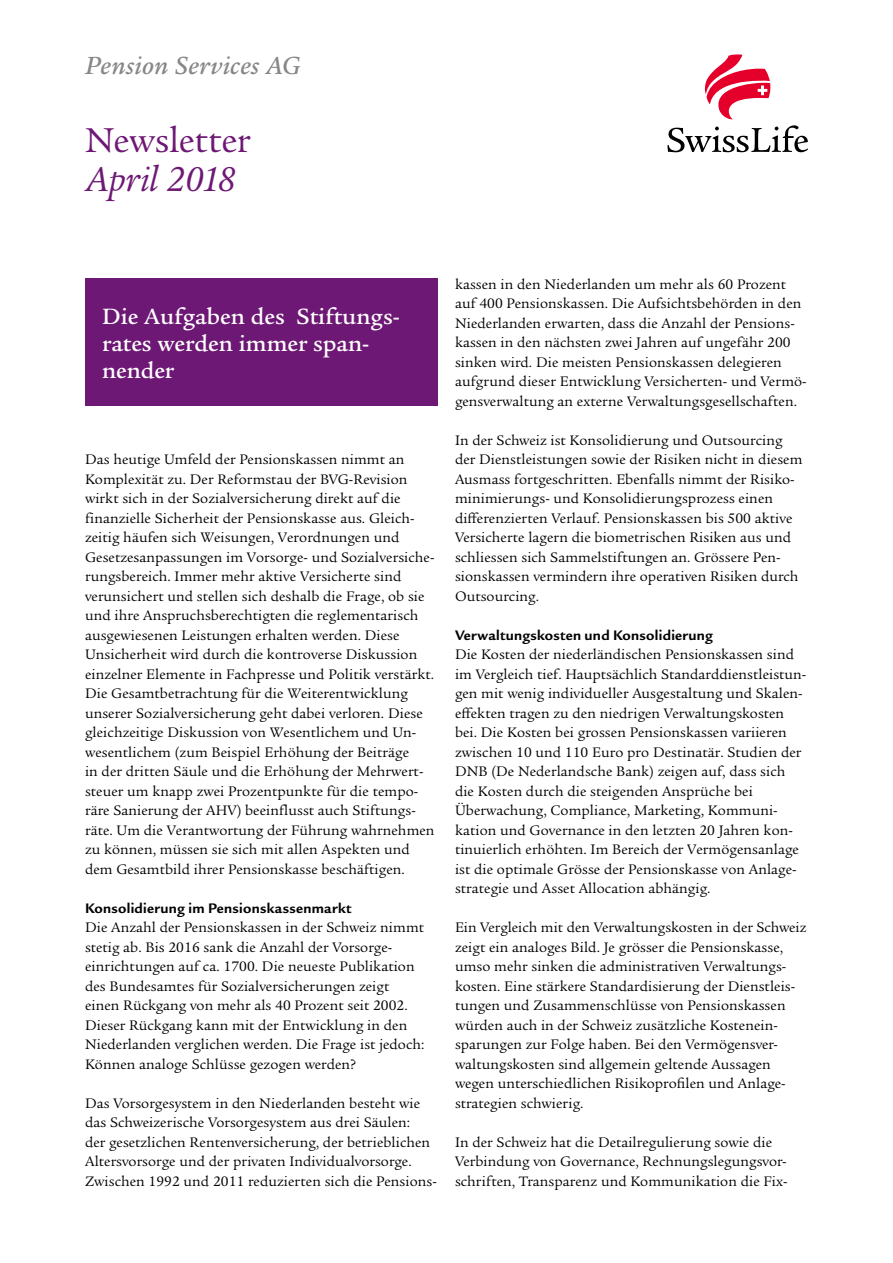
<style>
.page{position:relative;width:893px;height:1263px;background:#fff}
.page>*{position:absolute;margin:0;border:0;box-sizing:border-box;transform-origin:0 0}
.t1{font:37.5px "Legacy Serif ITC Pro";letter-spacing:-.01em;color:#6e1875}
.t2{font:italic 37.5px "Legacy Serif ITC Pro";letter-spacing:-.005em;color:#6e1875}
.t3{font:italic 500 27px "Legacy Serif ITC Pro";letter-spacing:.01em;color:#868786}
.t4{font:500 24px/27px "Legacy Serif ITC Pro";color:#fff}
.t5{font:15px/19.5px "Legacy Serif ITC Pro";letter-spacing:.005em;color:#000}
.t6{font:700 15px "Legacy Sans ITC Pro";letter-spacing:.02em;color:#000}
</style>
<div class="page">
<svg style="left:705px;top:54px;width:65px;height:65px"></svg>
<svg style="left:667px;top:125px;width:141px;height:27px"></svg>
<div style="left:85px;top:279px;width:353px;height:127px;background:#6e1875"></div>
<h2 class="t3" style="left:85px;top:48px;width:217px">Pension Services AG</h2>
<h1 class="t1" style="left:85px;top:118px;width:167px">Newsletter</h1>
<h1 class="t2" style="left:85px;top:156px;width:152px">April 2018</h1>
<h3 class="t4" style="left:102px;top:302px;width:299px">Die Aufgaben des Stiftungs&shy;rates werden immer span&shy;nender</h3>
<p class="t5" style="left:85px;top:450px;width:351px">Das heutige Umfeld der Pensionskassen nimmt an Komplexität zu. Der Reformstau der BVG-Revision wirkt sich in der Sozialversicherung direkt auf die finanzielle Sicherheit der Pensionskasse aus. Gleich&shy;zeitig häufen sich Weisungen, Verordnungen und Gesetzesanpassungen im Vorsorge- und Sozialversiche&shy;rungsbereich. Immer mehr aktive Versicherte sind verunsichert und stellen sich deshalb die Frage, ob sie und ihre Anspruchsberechtigten die reglementarisch ausgewiesenen Leistungen erhalten werden. Diese Unsicherheit wird durch die kontroverse Diskussion einzelner Elemente in Fachpresse und Politik verstärkt.<br>Die Gesamtbetrachtung für die Weiterentwicklung unserer Sozialversicherung geht dabei verloren. Diese gleichzeitige Diskussion von Wesentlichem und Un&shy;wesentlichem (zum Beispiel Erhöhung der Beiträge<br>in der dritten Säule und die Erhöhung der Mehrwert&shy;steuer um knapp zwei Prozentpunkte für die tempo&shy;räre Sanierung der AHV) beeinflusst auch Stiftungs&shy;räte. Um die Verantwortung der Führung wahrnehmen zu können, müssen sie sich mit allen Aspekten und dem Gesamtbild ihrer Pensionskasse beschäftigen.</p>
<p class="t6" style="left:85px;top:899px;width:268px">Konsolidierung im Pensionskassenmarkt</p>
<p class="t5" style="left:85px;top:918px;width:341px">Die Anzahl der Pensionskassen in der Schweiz nimmt stetig ab. Bis 2016 sank die Anzahl der Vorsorge&shy;einrichtungen auf ca. 1700. Die neueste Publikation des Bundesamtes für Sozialversicherungen zeigt einen Rückgang von mehr als 40 Prozent seit 2002.<br>Dieser Rückgang kann mit der Entwicklung in den Niederlanden verglichen werden. Die Frage ist jedoch:<br>Können analoge Schlüsse gezogen werden?</p>
<p class="t5" style="left:85px;top:1093px;width:353px">Das Vorsorgesystem in den Niederlanden besteht wie das Schweizerische Vorsorgesystem aus drei Säulen:<br>der gesetzlichen Rentenversicherung, der betrieblichen Altersvorsorge und der privaten Individualvorsorge.<br>Zwischen 1992 und 2011 reduzierten sich die Pensions-</p>
<p class="t5" style="left:455px;top:274px;width:353px">kassen in den Niederlanden um mehr als 60 Prozent auf 400 Pensionskassen. Die Aufsichtsbehörden in den Niederlanden erwarten, dass die Anzahl der Pensions&shy;kassen in den nächsten zwei Jahren auf ungefähr 200 sinken wird. Die meisten Pensionskassen delegieren aufgrund dieser Entwicklung Versicherten- und Vermö&shy;gensverwaltung an externe Verwaltungsgesellschaften.</p>
<p class="t5" style="left:455px;top:430px;width:349px">In der Schweiz ist Konsolidierung und Outsourcing der Dienstleistungen sowie der Risiken nicht in diesem Ausmass fortgeschritten. Ebenfalls nimmt der Risiko&shy;minimierungs- und Konsolidierungsprozess einen differenzierten Verlauf. Pensionskassen bis 500 aktive Versicherte lagern die biometrischen Risiken aus und schliessen sich Sammelstiftungen an. Grössere Pen&shy;sionskassen vermindern ihre operativen Risiken durch Outsourcing.</p>
<p class="t6" style="left:455px;top:626px;width:260px">Verwaltungskosten und Konsolidierung</p>
<p class="t5" style="left:455px;top:645px;width:353px">Die Kosten der niederländischen Pensionskassen sind im Vergleich tief. Hauptsächlich Standarddienstleistun&shy;gen mit wenig individueller Ausgestaltung und Skalen&shy;effekten tragen zu den niedrigen Verwaltungskosten bei. Die Kosten bei grossen Pensionskassen variieren zwischen 10 und 110 Euro pro Destinatär. Studien der DNB (De Nederlandsche Bank) zeigen auf, dass sich die Kosten durch die steigenden Ansprüche bei Überwachung, Compliance, Marketing, Kommuni&shy;kation und Governance in den letzten 20 Jahren kon&shy;tinuierlich erhöhten. Im Bereich der Vermögensanlage ist die optimale Grösse der Pensionskasse von Anlage&shy;strategie und Asset Allocation abhängig.</p>
<p class="t5" style="left:455px;top:918px;width:353px">Ein Vergleich mit den Verwaltungskosten in der Schweiz zeigt ein analoges Bild. Je grösser die Pensionskasse, umso mehr sinken die administrativen Verwaltungs&shy;kosten. Eine stärkere Standardisierung der Dienstleis&shy;tungen und Zusammenschlüsse von Pensionskassen würden auch in der Schweiz zusätzliche Kostenein&shy;sparungen zur Folge haben. Bei den Vermögensver&shy;waltungskosten sind allgemein geltende Aussagen wegen unterschiedlichen Risikoprofilen und Anlage&shy;strategien schwierig.</p>
<p class="t5" style="left:455px;top:1132px;width:334px">In der Schweiz hat die Detailregulierung sowie die<br>Verbindung von Governance, Rechnungslegungsvor&shy;schriften, Transparenz und Kommunikation die Fix-</p>
</div>
